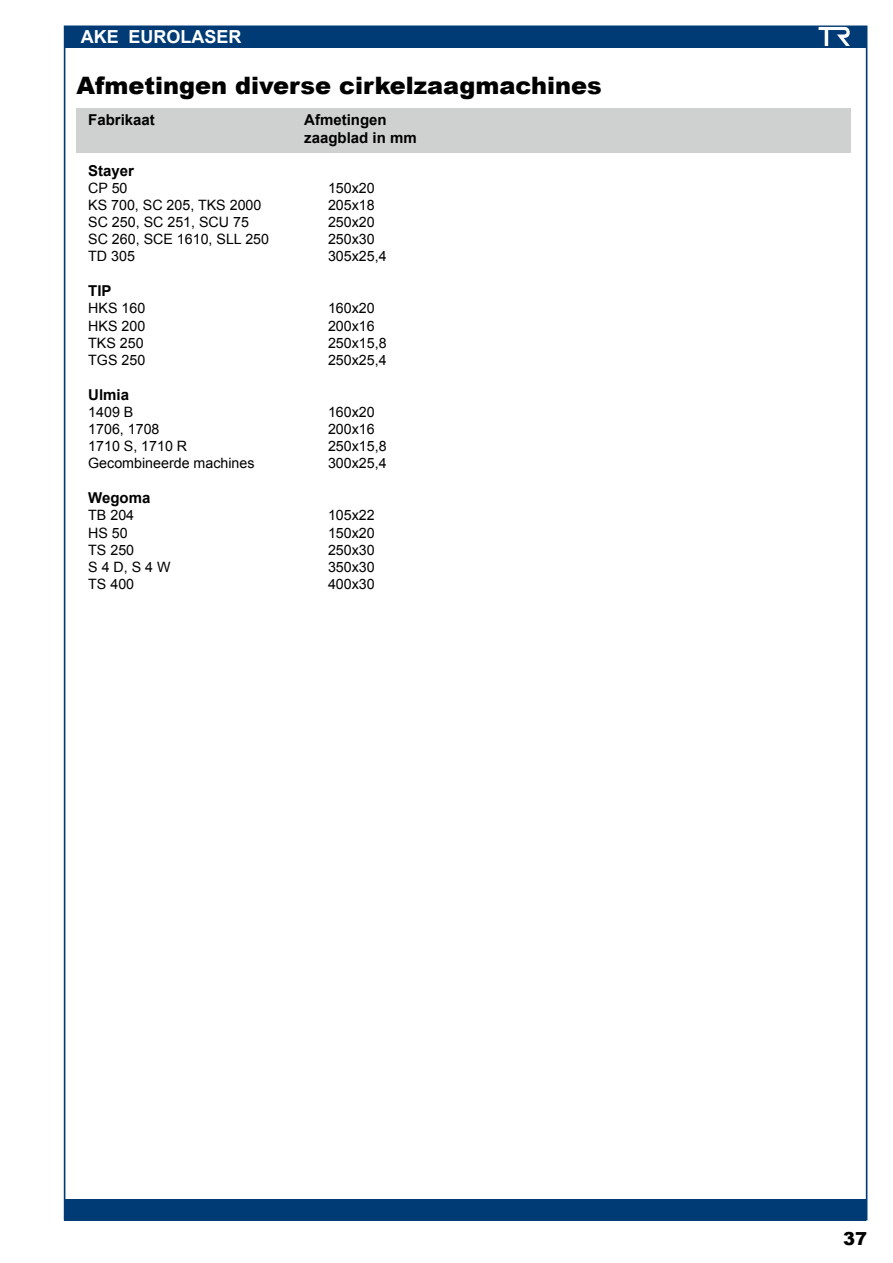
<style>
.page{position:relative;width:893px;height:1263px;background:#fff}
.page>*{position:absolute;margin:0;border:0;box-sizing:border-box;transform-origin:0 0}
.t1{font:900 24px "Arial";color:#000}
.t2{font:700 18px "Arial";color:#fff}
.t3{font:900 18px "Arial";color:#000}
.t4{font:700 15px/18px "Arial";color:#000}
.t5{font:14.25px "Arial";color:#000}
</style>
<div class="page">
<div style="left:65px;top:1199px;width:801px;height:21px;background:#003b76"></div>
<div style="left:64px;top:26px;width:802px;height:21px;background:#003b76"></div>
<svg style="left:819px;top:27px;width:31px;height:19px"></svg>
<div style="left:77px;top:108px;width:774px;height:45px;background:#cfd1d1"></div>
<p class="t2" style="left:81px;top:25px;width:162px">AKE EUROLASER</p>
<h1 class="t1" style="left:77px;top:68px;width:527px">Afmetingen diverse cirkelzaagmachines</h1>
<p class="t4" style="left:88px;top:111px;width:68px">Fabrikaat</p>
<p class="t4" style="left:304px;top:111px;width:114px">Afmetingen zaagblad in mm</p>
<p class="t4" style="left:88px;top:162px;width:47px">Stayer</p>
<p class="t5" style="left:88px;top:178px;width:41px">CP 50</p>
<p class="t5" style="left:328px;top:178px;width:48px">150x20</p>
<p class="t5" style="left:88px;top:196px;width:175px">KS 700, SC 205, TKS 2000</p>
<p class="t5" style="left:328px;top:196px;width:48px">205x18</p>
<p class="t5" style="left:88px;top:213px;width:162px">SC 250, SC 251, SCU 75</p>
<p class="t5" style="left:328px;top:213px;width:48px">250x20</p>
<p class="t5" style="left:88px;top:230px;width:182px">SC 260, SCE 1610, SLL 250</p>
<p class="t5" style="left:328px;top:230px;width:48px">250x30</p>
<p class="t5" style="left:88px;top:247px;width:48px">TD 305</p>
<p class="t5" style="left:328px;top:247px;width:60px">305x25,4</p>
<p class="t4" style="left:88px;top:283px;width:25px">TIP</p>
<p class="t5" style="left:88px;top:299px;width:59px">HKS 160</p>
<p class="t5" style="left:328px;top:299px;width:48px">160x20</p>
<p class="t5" style="left:88px;top:316px;width:59px">HKS 200</p>
<p class="t5" style="left:328px;top:316px;width:48px">200x16</p>
<p class="t5" style="left:88px;top:333px;width:57px">TKS 250</p>
<p class="t5" style="left:328px;top:333px;width:60px">250x15,8</p>
<p class="t5" style="left:88px;top:350px;width:59px">TGS 250</p>
<p class="t5" style="left:328px;top:350px;width:60px">250x25,4</p>
<p class="t4" style="left:88px;top:386px;width:42px">Ulmia</p>
<p class="t5" style="left:88px;top:403px;width:47px">1409 B</p>
<p class="t5" style="left:328px;top:403px;width:48px">160x20</p>
<p class="t5" style="left:88px;top:420px;width:73px">1706, 1708</p>
<p class="t5" style="left:328px;top:420px;width:48px">200x16</p>
<p class="t5" style="left:88px;top:437px;width:101px">1710 S, 1710 R</p>
<p class="t5" style="left:328px;top:437px;width:60px">250x15,8</p>
<p class="t5" style="left:88px;top:454px;width:168px">Gecombineerde machines</p>
<p class="t5" style="left:328px;top:454px;width:60px">300x25,4</p>
<p class="t4" style="left:88px;top:490px;width:64px">Wegoma</p>
<p class="t5" style="left:88px;top:506px;width:47px">TB 204</p>
<p class="t5" style="left:328px;top:506px;width:48px">105x22</p>
<p class="t5" style="left:88px;top:523px;width:41px">HS 50</p>
<p class="t5" style="left:328px;top:523px;width:48px">150x20</p>
<p class="t5" style="left:88px;top:540px;width:47px">TS 250</p>
<p class="t5" style="left:328px;top:540px;width:48px">250x30</p>
<p class="t5" style="left:88px;top:557px;width:84px">S 4 D, S 4 W</p>
<p class="t5" style="left:328px;top:557px;width:48px">350x30</p>
<p class="t5" style="left:88px;top:574px;width:47px">TS 400</p>
<p class="t5" style="left:328px;top:574px;width:48px">400x30</p>
<p class="t3" style="left:843px;top:1226px;width:26px">37</p>
</div>
